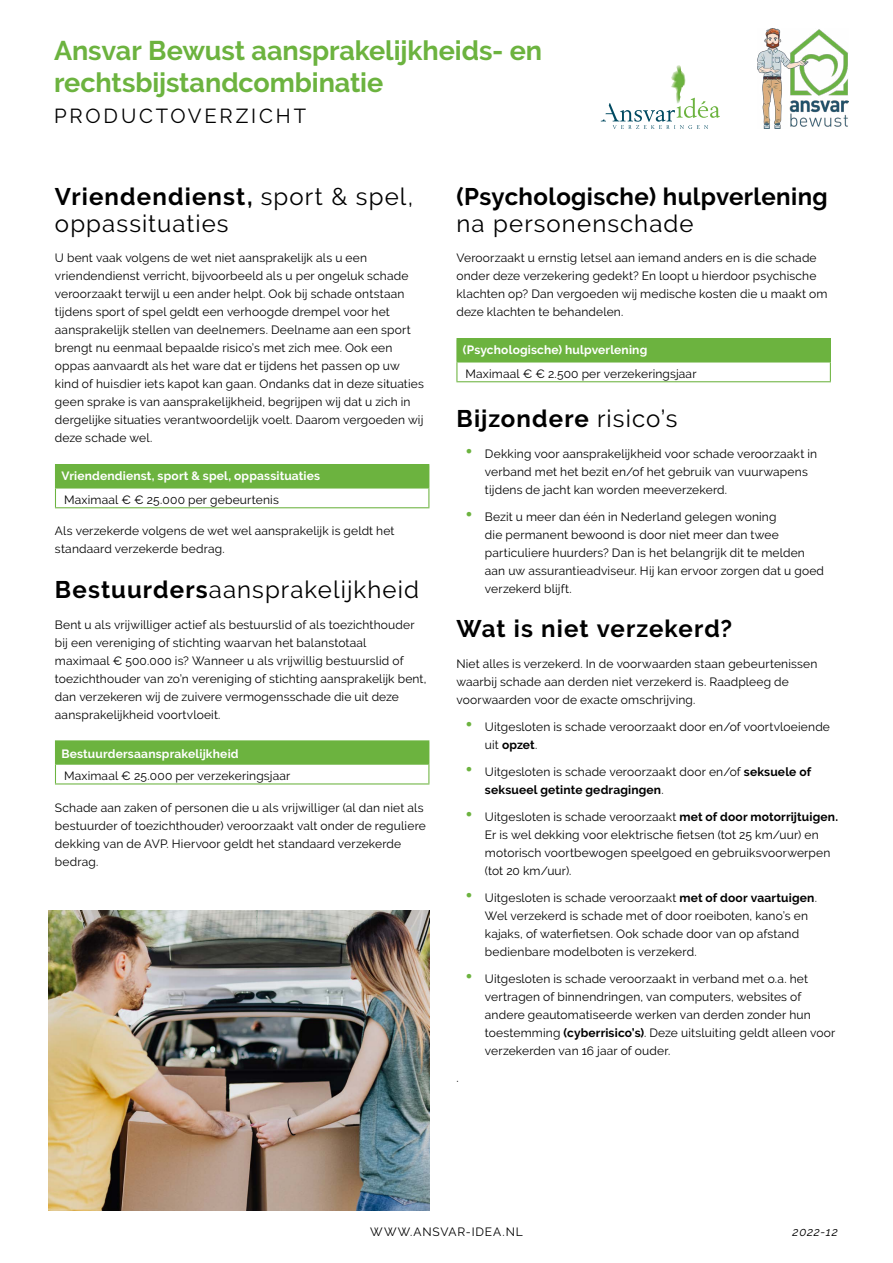
<style>
.page{position:relative;width:893px;height:1263px;background:#fff}
.page>*{position:absolute;margin:0;border:0;box-sizing:border-box;transform-origin:0 0}
.t1{font:700 27px/31.5px "Raleway";letter-spacing:-.005em;color:#6cb33f}
.t2{font:24px/27px "Raleway";letter-spacing:.045em;color:#000}
.t3{font:700 24px "Raleway";letter-spacing:.045em;color:#000}
.t4{font:700 24px "Raleway";letter-spacing:.02em;color:#000}
.t5{font:20.25px "Raleway";letter-spacing:.14em;color:#000}
.t6{font:12px/18px "Raleway";letter-spacing:.015em;color:#000}
.t7{font:700 12px "Raleway";letter-spacing:.015em;color:#fff}
.t8{font:12px "Raleway";letter-spacing:.065em;color:#000}
.t9{font:italic 12px "Raleway";letter-spacing:.06em;color:#000}
.s1{font-weight:700}
.s2{font-weight:400}
.s3{font-weight:800;font-size:19.5px;color:#6cb33f}
</style>
<div class="page">
<svg style="left:601px;top:71px;width:119px;height:58px"></svg>
<img style="left:671px;top:65px;width:9px;height:39px">
<img style="left:757px;top:29px;width:91px;height:100px">
<div style="left:457px;top:339px;width:373px;height:23px;background:#6cb33f"></div>
<hr style="left:456px;top:338px;width:375px;height:1px;background:#6cb33f">
<svg style="left:456px;top:339px;width:1px;height:42px"></svg>
<svg style="left:830px;top:339px;width:1px;height:42px"></svg>
<hr style="left:456px;top:381px;width:375px;height:1px;background:#6cb33f">
<div style="left:55px;top:465px;width:374px;height:23px;background:#6cb33f"></div>
<hr style="left:55px;top:464px;width:374px;height:1px;background:#6cb33f">
<svg style="left:55px;top:488px;width:1px;height:19px"></svg>
<svg style="left:428px;top:488px;width:1px;height:19px"></svg>
<hr style="left:55px;top:507px;width:374px;height:1px;background:#6cb33f">
<div style="left:55px;top:741px;width:374px;height:23px;background:#6cb33f"></div>
<hr style="left:55px;top:740px;width:374px;height:1px;background:#6cb33f">
<hr style="left:55px;top:764px;width:374px;height:1px;background:#6cb33f">
<svg style="left:55px;top:764px;width:1px;height:19px"></svg>
<svg style="left:428px;top:764px;width:1px;height:19px"></svg>
<hr style="left:55px;top:783px;width:374px;height:1px;background:#6cb33f">
<img style="left:48px;top:910px;width:381px;height:300px">
<h1 class="t1" style="left:54px;top:35px;width:490px">Ansvar Bewust aansprakelijkheids- en rechtsbijstandcombinatie</h1>
<h3 class="t5" style="left:54px;top:104px;width:254px">PRODUCTOVERZICHT</h3>
<h2 class="t2" style="left:55px;top:183px;width:360px"><span class="s1">Vriendendienst,</span> sport &amp; spel, oppassituaties</h2>
<p class="t6" style="left:55px;top:249px;width:371px">U bent vaak volgens de wet niet aansprakelijk als u een vriendendienst verricht, bijvoorbeeld als u per ongeluk schade veroorzaakt terwijl u een ander helpt. Ook bij schade ontstaan tijdens sport of spel geldt een verhoogde drempel voor het aansprakelijk stellen van deelnemers. Deelname aan een sport brengt nu eenmaal bepaalde risico’s met zich mee. Ook een oppas aanvaardt als het ware dat er tijdens het passen op uw kind of huisdier iets kapot kan gaan. Ondanks dat in deze situaties geen sprake is van aansprakelijkheid, begrijpen wij dat u zich in dergelijke situaties verantwoordelijk voelt. Daarom vergoeden wij deze schade wel.</p>
<p class="t7" style="left:61px;top:469px;width:260px">Vriendendienst, sport &amp; spel, oppassituaties</p>
<p class="t6" style="left:64px;top:490px;width:216px">Maximaal € € 25.000 per gebeurtenis</p>
<p class="t6" style="left:55px;top:522px;width:341px">Als verzekerde volgens de wet wel aansprakelijk is geldt het standaard verzekerde bedrag.</p>
<h2 class="t2" style="left:55px;top:576px;width:366px"><span class="s1">Bestuurders</span>aansprakelijkheid</h2>
<p class="t6" style="left:55px;top:615px;width:373px">Bent u als vrijwilliger actief als bestuurslid of als toezichthouder bij een vereniging of stichting waarvan het balanstotaal<br>maximaal € 500.000 is? Wanneer u als vrijwillig bestuurslid of toezichthouder van zo’n vereniging of stichting aansprakelijk bent, dan verzekeren wij de zuivere vermogensschade die uit deze aansprakelijkheid voortvloeit.</p>
<p class="t7" style="left:61px;top:747px;width:179px">Bestuurdersaansprakelijkheid</p>
<p class="t6" style="left:64px;top:766px;width:228px">Maximaal € 25.000 per verzekeringsjaar</p>
<p class="t6" style="left:55px;top:798px;width:372px">Schade aan zaken of personen die u als vrijwilliger (al dan niet als bestuurder of toezichthouder) veroorzaakt valt onder de reguliere dekking van de AVP. Hiervoor geldt het standaard verzekerde bedrag.</p>
<h2 class="t4" style="left:456px;top:182px;width:373px">(Psychologische) hulpverlening</h2>
<h2 class="t2" style="left:456px;top:210px;width:239px">na personenschade</h2>
<p class="t6" style="left:456px;top:249px;width:373px">Veroorzaakt u ernstig letsel aan iemand anders en is die schade onder deze verzekering gedekt? En loopt u hierdoor psychische klachten op? Dan vergoeden wij medische kosten die u maakt om deze klachten te behandelen.</p>
<p class="t7" style="left:463px;top:343px;width:186px">(Psychologische) hulpverlening</p>
<p class="t6" style="left:465px;top:364px;width:233px">Maximaal € € 2.500 per verzekeringsjaar</p>
<h2 class="t3" style="left:456px;top:405px;width:223px">Bijzondere <span class="s2">risico’s</span></h2>
<p class="t6" style="left:485px;top:444px;width:334px;text-indent:-20px"><span class="s3">•</span> Dekking voor aansprakelijkheid voor schade veroorzaakt in verband met het bezit en/of het gebruik van vuurwapens tijdens de jacht kan worden meeverzekerd.</p>
<p class="t6" style="left:485px;top:507px;width:341px;text-indent:-20px"><span class="s3">•</span> Bezit u meer dan één in Nederland gelegen woning<br>die permanent bewoond is door niet meer dan twee particuliere huurders? Dan is het belangrijk dit te melden aan uw assurantieadviseur. Hij kan ervoor zorgen dat u goed verzekerd blijft.</p>
<h2 class="t3" style="left:456px;top:615px;width:277px">Wat is niet verzekerd?</h2>
<p class="t6" style="left:456px;top:655px;width:363px">Niet alles is verzekerd. In de voorwaarden staan gebeurtenissen waarbij schade aan derden niet verzekerd is. Raadpleeg de voorwaarden voor de exacte omschrijving.</p>
<p class="t6" style="left:485px;top:718px;width:347px;text-indent:-20px"><span class="s3">•</span> Uitgesloten is schade veroorzaakt door en/of voortvloeiende uit <span class="s1">opzet</span>.</p>
<p class="t6" style="left:485px;top:763px;width:328px;text-indent:-20px"><span class="s3">•</span> Uitgesloten is schade veroorzaakt door en/of <span class="s1">seksuele of seksueel getinte gedragingen</span>.</p>
<p class="t6" style="left:485px;top:808px;width:355px;text-indent:-20px"><span class="s3">•</span> Uitgesloten is schade veroorzaakt <span class="s1">met of door motorrijtuigen.<br></span>Er is wel dekking voor elektrische fietsen (tot 25 km/uur) en motorisch voortbewogen speelgoed en gebruiksvoorwerpen (tot 20 km/uur).</p>
<p class="t6" style="left:485px;top:889px;width:333px;text-indent:-20px"><span class="s3">•</span> Uitgesloten is schade veroorzaakt <span class="s1">met of door vaartuigen</span>.<br>Wel verzekerd is schade met of door roeiboten, kano’s en kajaks, of waterfietsen. Ook schade door van op afstand bedienbare modelboten is verzekerd.</p>
<p class="t6" style="left:485px;top:970px;width:352px;text-indent:-20px"><span class="s3">•</span> Uitgesloten is schade veroorzaakt in verband met o.a. het vertragen of binnendringen, van computers, websites of andere geautomatiseerde werken van derden zonder hun toestemming <span class="s1">(cyberrisico’s)</span>. Deze uitsluiting geldt alleen voor verzekerden van 16 jaar of ouder.</p>
<p class="t6" style="left:456px;top:1069px;width:4px">.</p>
<p class="t8" style="left:370px;top:1225px;width:154px">WWW.ANSVAR-IDEA.NL</p>
<p class="t9" style="left:793px;top:1225px;width:47px">2022-12</p>
</div>
